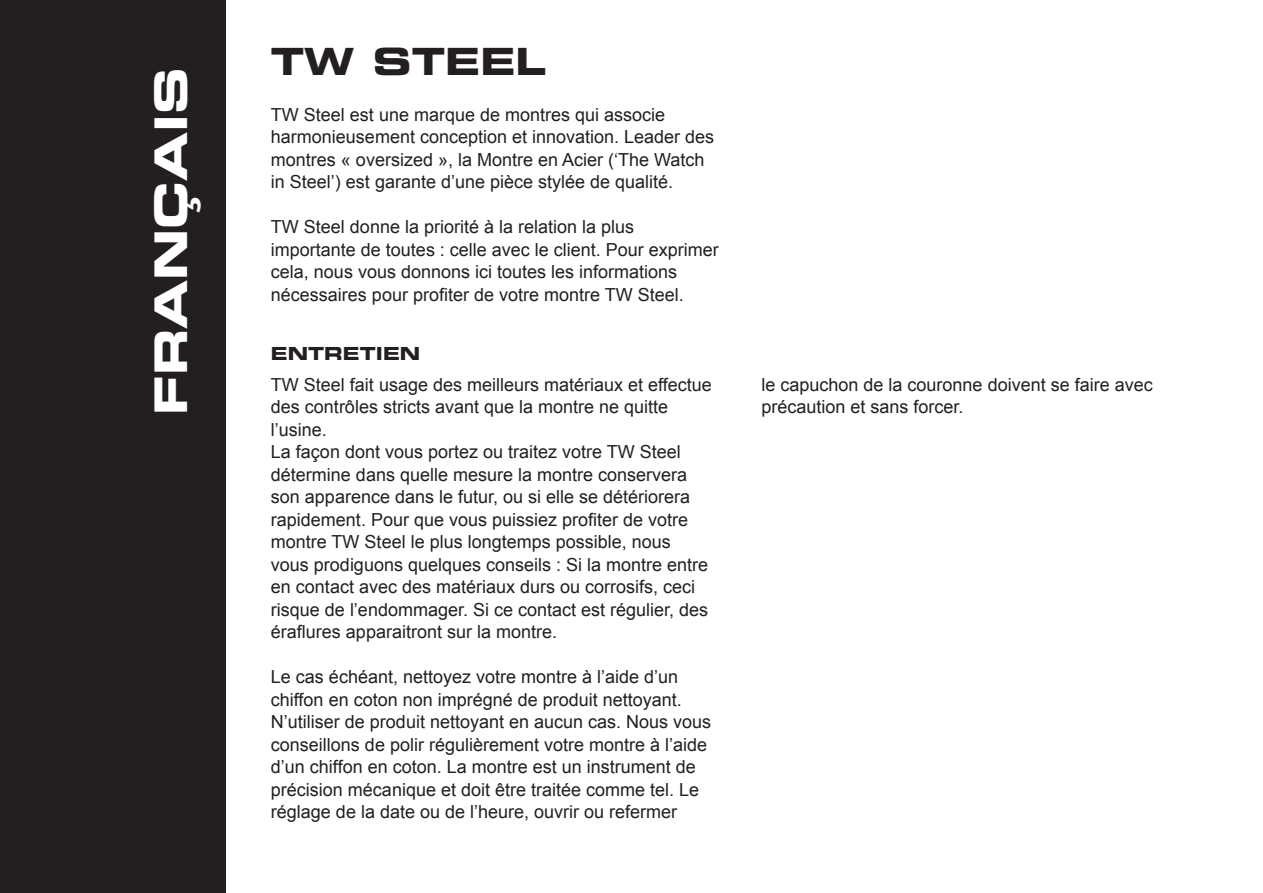
<style>
.page{position:relative;width:1263px;height:893px;background:#fff}
.page>*{position:absolute;margin:0;border:0;box-sizing:border-box;transform-origin:0 0}
.t1{font:45px "Eurostile LT Std Bold Ex 2";color:#fff}
.Titel_informatie{font:37.5px "Eurostile LT Std Bold Ex 2";color:#231f20}
.Broodtekst{font:18px/22.5px "Arial";color:#231f20}
.Titel_uitleg{font:18px "Eurostile LT Std Bold Ex 2";color:#231f20}
</style>
<div class="page">
<div style="left:0;top:0;width:226px;height:893px;background:#231f20"></div>
<p class="t1" style="left:139px;top:415px;width:349px;rotate:-90deg">FRANÇAIS</p>
<p class="Titel_informatie" style="left:271px;top:35px;width:277px">TW STEEL</p>
<p class="Broodtekst" style="left:271px;top:103px;width:445px">TW Steel est une marque de montres qui associe harmonieusement conception et innovation. Leader des montres « oversized », la Montre en Acier (‘The Watch in Steel’) est garante d’une pièce stylée de qualité.</p>
<p class="Broodtekst" style="left:271px;top:216px;width:449px">TW Steel donne la priorité à la relation la plus importante de toutes : celle avec le client. Pour exprimer cela, nous vous donnons ici toutes les informations nécessaires pour profiter de votre montre TW Steel.</p>
<p class="Titel_uitleg" style="left:271px;top:340px;width:151px">ENTRETIEN</p>
<p class="Broodtekst" style="left:271px;top:373px;width:442px">TW Steel fait usage des meilleurs matériaux et effectue des contrôles stricts avant que la montre ne quitte l’usine.</p>
<p class="Broodtekst" style="left:271px;top:441px;width:439px">La façon dont vous portez ou traitez votre TW Steel détermine dans quelle mesure la montre conservera son apparence dans le futur, ou si elle se détériorera rapidement. Pour que vous puissiez profiter de votre montre TW Steel le plus longtemps possible, nous vous prodiguons quelques conseils : Si la montre entre en contact avec des matériaux durs ou corrosifs, ceci risque de l’endommager. Si ce contact est régulier, des éraflures apparaitront sur la montre.</p>
<p class="Broodtekst" style="left:271px;top:666px;width:442px">Le cas échéant, nettoyez votre montre à l’aide d’un chiffon en coton non imprégné de produit nettoyant.<br>N’utiliser de produit nettoyant en aucun cas. Nous vous conseillons de polir régulièrement votre montre à l’aide d’un chiffon en coton. La montre est un instrument de précision mécanique et doit être traitée comme tel. Le réglage de la date ou de l’heure, ouvrir ou refermer</p>
<p class="Broodtekst" style="left:761px;top:373px;width:393px">le capuchon de la couronne doivent se faire avec</p>
<p class="Broodtekst" style="left:761px;top:396px;width:204px">précaution et sans forcer.</p>
</div>
